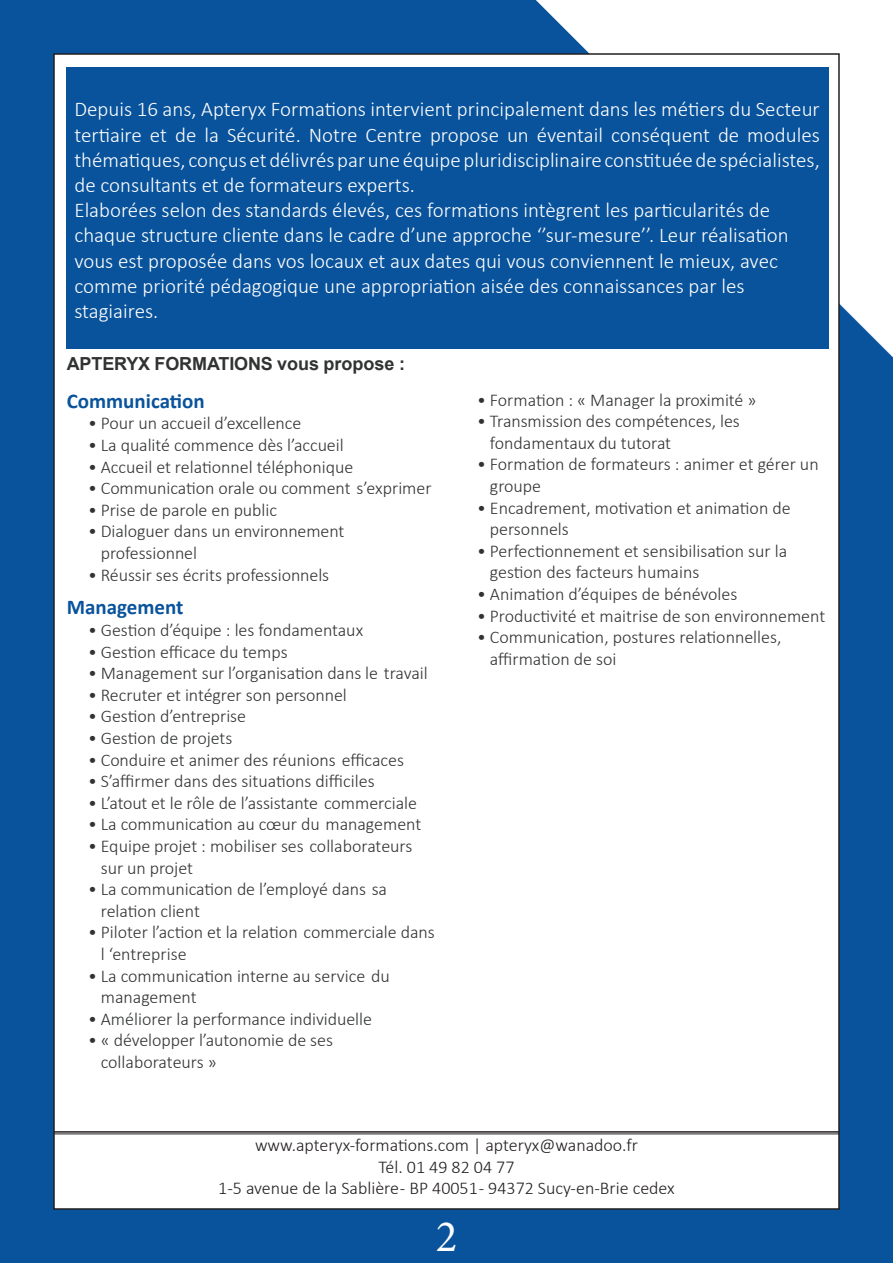
<style>
.page{position:relative;width:893px;height:1263px;background:#09539c}
.page>*{position:absolute;margin:0;border:0;box-sizing:border-box;transform-origin:0 0}
.t1{font:45px "Minion Pro";color:#fff}
.Général{font:300 21px/25.2px "Calibri";color:#fff;text-align:justify}
.Rubrique{font:700 21px "Calibri";color:#09539c}
.t2{font:300 18px/21.6px "Calibri";letter-spacing:-.005em;color:#313232}
.t3{font:300 18px/21.6px "Calibri";color:#231f20;text-align:center}
.t4{font:700 18px "Arial";letter-spacing:-.01em;color:#313232}
</style>
<div class="page">
<svg style="left:536px;top:0;width:357px;height:357px;background:#e7edf3"></svg>
<div style="left:54px;top:54px;width:785px;height:1155px;background:#fff"></div>
<hr style="left:54px;top:1131px;width:785px;height:2px;background:#231f20">
<hr style="left:54px;top:1134px;width:785px;height:1px;background:#231f20">
<div style="left:66px;top:67px;width:762px;height:282px;background:#09539c"></div>
<p class="Général" style="left:74px;top:97px;width:747px">Depuis 16 ans, Apteryx Formations intervient principalement dans les métiers du Secteur tertiaire et de la Sécurité. Notre Centre propose un éventail conséquent de modules thématiques, conçus et délivrés par une équipe pluridisciplinaire constituée de spécialistes, de consultants et de formateurs experts.</p>
<p class="Général" style="left:74px;top:197px;width:716px;text-align:left">Elaborées selon des standards élevés, ces formations intègrent les particularités de chaque structure cliente dans le cadre d’une approche ‘’sur-mesure’’. Leur réalisation vous est proposée dans vos locaux et aux dates qui vous conviennent le mieux, avec comme priorité pédagogique une appropriation aisée des connaissances par les stagiaires.</p>
<p class="t4" style="left:67px;top:351px;width:340px">APTERYX FORMATIONS vous propose :</p>
<p class="Rubrique" style="left:67px;top:386px;width:139px">Communication</p>
<p class="t2" style="left:88px;top:412px;width:215px">• Pour un accueil d’excellence</p>
<p class="t2" style="left:88px;top:434px;width:257px">• La qualité commence dès l’accueil</p>
<p class="t2" style="left:88px;top:456px;width:267px">• Accueil et relationnel téléphonique</p>
<p class="t2" style="left:88px;top:477px;width:345px">• Communication orale ou comment s’exprimer</p>
<p class="t2" style="left:88px;top:499px;width:190px">• Prise de parole en public</p>
<p class="t2" style="left:101px;top:520px;width:245px;text-indent:-13px">• Dialoguer dans un environnement professionnel</p>
<p class="t2" style="left:88px;top:564px;width:243px">• Réussir ses écrits professionnels</p>
<p class="Rubrique" style="left:67px;top:592px;width:118px">Management</p>
<p class="t2" style="left:88px;top:619px;width:277px">• Gestion d’équipe : les fondamentaux</p>
<p class="t2" style="left:88px;top:641px;width:201px">• Gestion efficace du temps</p>
<p class="t2" style="left:88px;top:662px;width:341px">• Management sur l’organisation dans le travail</p>
<p class="t2" style="left:88px;top:684px;width:260px">• Recruter et intégrer son personnel</p>
<p class="t2" style="left:88px;top:705px;width:160px">• Gestion d’entreprise</p>
<p class="t2" style="left:88px;top:727px;width:146px">• Gestion de projets</p>
<p class="t2" style="left:88px;top:749px;width:318px">• Conduire et animer des réunions efficaces</p>
<p class="t2" style="left:88px;top:770px;width:288px">• S’affirmer dans des situations difficiles</p>
<p class="t2" style="left:88px;top:792px;width:331px">• L’atout et le rôle de l’assistante commerciale</p>
<p class="t2" style="left:88px;top:813px;width:335px">• La communication au cœur du management</p>
<p class="t2" style="left:101px;top:835px;width:313px;text-indent:-13px">• Equipe projet : mobiliser ses collaborateurs sur un projet</p>
<p class="t2" style="left:101px;top:878px;width:288px;text-indent:-13px">• La communication de l’employé dans sa relation client</p>
<p class="t2" style="left:101px;top:921px;width:335px;text-indent:-13px">• Piloter l’action et la relation commerciale dans l ‘entreprise</p>
<p class="t2" style="left:101px;top:965px;width:290px;text-indent:-13px">• La communication interne au service du management</p>
<p class="t2" style="left:88px;top:1008px;width:285px">• Améliorer la performance individuelle</p>
<p class="t2" style="left:101px;top:1029px;width:234px;text-indent:-13px">• « développer l’autonomie de ses collaborateurs »</p>
<p class="t2" style="left:477px;top:389px;width:281px">• Formation : « Manager la proximité »</p>
<p class="t2" style="left:490px;top:410px;width:251px;text-indent:-13px">• Transmission des compétences, les fondamentaux du tutorat</p>
<p class="t2" style="left:490px;top:453px;width:330px;text-indent:-13px">• Formation de formateurs : animer et gérer un groupe</p>
<p class="t2" style="left:490px;top:497px;width:302px;text-indent:-13px">• Encadrement, motivation et animation de personnels</p>
<p class="t2" style="left:490px;top:540px;width:299px;text-indent:-13px">• Perfectionnement et sensibilisation sur la gestion des facteurs humains</p>
<p class="t2" style="left:477px;top:583px;width:262px">• Animation d’équipes de bénévoles</p>
<p class="t2" style="left:477px;top:605px;width:350px">• Productivité et maitrise de son environnement</p>
<p class="t2" style="left:490px;top:626px;width:293px;text-indent:-13px">• Communication, postures relationnelles, affirmation de soi</p>
<p class="t3" style="left:218px;top:1134px;width:458px">www.apteryx-formations.com | apteryx@wanadoo.fr<br>Tél. 01 49 82 04 77<br>1-5 avenue de la Sablière - BP 40051 - 94372 Sucy-en-Brie cedex</p>
<h1 class="t1" style="left:436px;top:1206px;width:23px">2</h1>
</div>
